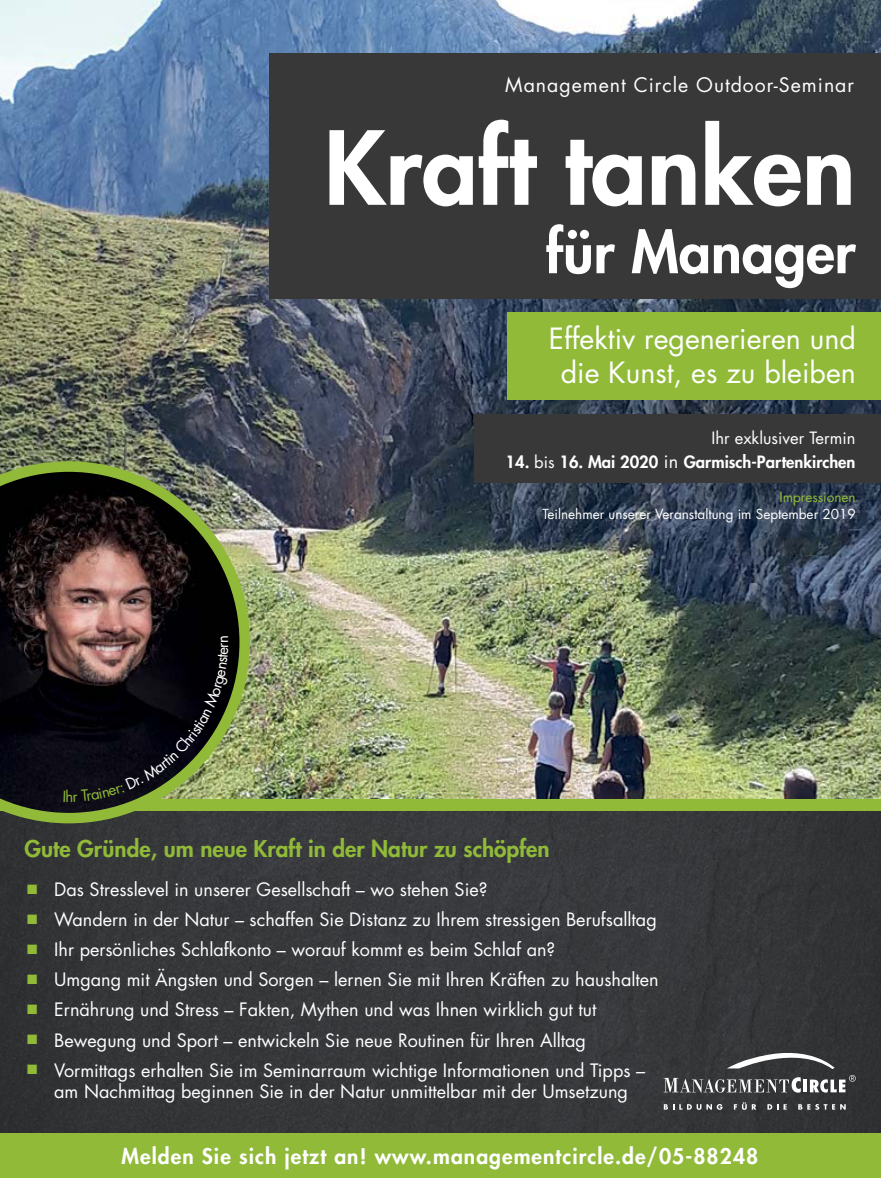
<style>
.page{position:relative;width:881px;height:1178px;background:#fff}
.page>*{position:absolute;margin:0;border:0;box-sizing:border-box;transform-origin:0 0}
.t1{font:800 99px "Futura Std";color:#fff}
.t2{font:800 57px "Futura Std";color:#fff}
.t3{font:28.5px/34.2px "Futura Std";color:#fff;text-align:center}
.t4{font:800 22.5px "Futura Std";color:#90ba38}
.t5{font:800 21px "Futura Std";letter-spacing:.05em;color:#fff}
.t6{font:19.5px "Futura Std";letter-spacing:.05em;color:#fff}
.t7{font:18px/21.6px "Futura Std";color:#fff;text-align:center}
.t8{font:800 16.5px "Futura Std";color:#fff}
.t9{font:16.5px "Futura Std";color:#fff}
.t10{font:13.5px "Futura Std";color:#fff}
.t11{font:13.5px "Futura Std";color:#90ba38}
.s1{font-weight:400}
.s2{font-weight:400;font-size:18px}
.s3{color:#90ba38}
</style>
<div class="page">
<img style="left:0;top:0;width:880px;height:799px">
<div style="left:507px;top:312px;width:373px;height:88px;background:#90ba38"></div>
<div style="left:269px;top:54px;width:611px;height:245px;background:#383839"></div>
<div style="left:0;top:807px;width:880px;height:371px;background:#383839"></div>
<div style="left:0;top:799px;width:880px;height:12px;background:#90ba38"></div>
<div style="left:0;top:1134px;width:880px;height:44px;background:#90ba38"></div>
<div style="left:474px;top:415px;width:406px;height:68px;background:#383839"></div>
<img style="left:0;top:461px;width:250px;height:362px">
<svg style="left:663px;top:1075px;width:192px;height:17px"></svg>
<svg style="left:727px;top:1044px;width:107px;height:25px"></svg>
<svg style="left:663px;top:1104px;width:59px;height:6px"></svg>
<svg style="left:733px;top:1102px;width:23px;height:8px"></svg>
<svg style="left:767px;top:1104px;width:19px;height:5px"></svg>
<svg style="left:798px;top:1104px;width:47px;height:6px"></svg>
<svg style="left:64px;top:636px;width:164px;height:166px;background:#292620"></svg>
<p class="t6" style="left:505px;top:72px;width:350px">Management Circle Outdoor-Seminar</p>
<h1 class="t1" style="left:324px;top:106px;width:533px">Kraft tanken</h1>
<h2 class="t2" style="left:545px;top:216px;width:311px">für Manager</h2>
<h3 class="t3" style="left:548px;top:321px;width:308px">Effektiv regenerieren und die Kunst, es zu bleiben</h3>
<p class="t9" style="left:711px;top:427px;width:145px">Ihr exklusiver Termin</p>
<p class="t8" style="left:505px;top:451px;width:351px">14. <span class="s1">bis</span> 16. Mai 2020 <span class="s2">in</span> Garmisch-Partenkirchen</p>
<p class="t11" style="left:779px;top:489px;width:78px">Impressionen</p>
<p class="t10" style="left:542px;top:505px;width:314px">Teilnehmer unserer Veranstaltung im September 2019</p>
<p class="t4" style="left:24px;top:835px;width:526px">Gute Gründe, um neue Kraft in der Natur zu schöpfen</p>
<p class="t7" style="left:27px;top:879px;width:461px"><span class="s3">■</span> Das Stresslevel in unserer Gesellschaft – wo stehen Sie?</p>
<p class="t7" style="left:27px;top:909px;width:630px"><span class="s3">■</span> Wandern in der Natur – schaffen Sie Distanz zu Ihrem stressigen Berufsalltag</p>
<p class="t7" style="left:27px;top:939px;width:529px"><span class="s3">■</span> Ihr persönliches Schlafkonto – worauf kommt es beim Schlaf an?</p>
<p class="t7" style="left:27px;top:969px;width:632px"><span class="s3">■</span> Umgang mit Ängsten und Sorgen – lernen Sie mit Ihren Kräften zu haushalten</p>
<p class="t7" style="left:27px;top:999px;width:570px"><span class="s3">■</span> Ernährung und Stress – Fakten, Mythen und was Ihnen wirklich gut tut</p>
<p class="t7" style="left:27px;top:1029px;width:560px"><span class="s3">■</span> Bewegung und Sport – entwickeln Sie neue Routinen für Ihren Alltag</p>
<p class="t7" style="left:27px;top:1059px;width:619px"><span class="s3">■</span> Vormittags erhalten Sie im Seminarraum wichtige Informationen und Tipps – am Nachmittag beginnen Sie in der Natur unmittelbar mit der Umsetzung</p>
<p class="t5" style="left:121px;top:1143px;width:638px">Melden Sie sich jetzt an! www.managementcircle.de/05-88248</p>
</div>
